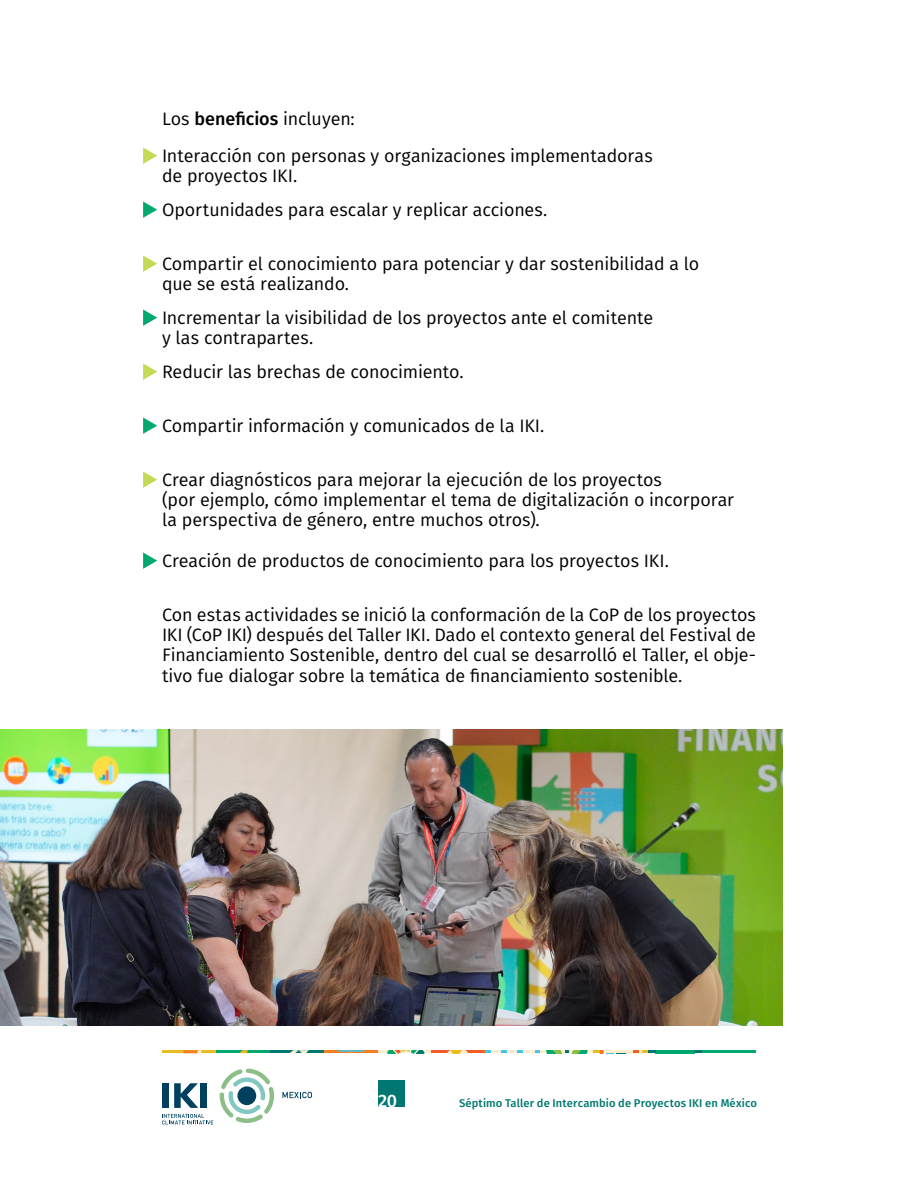
<style>
.page{position:relative;width:918px;height:1188px;background:#fff}
.page>*{position:absolute;margin:0;border:0;box-sizing:border-box;transform-origin:0 0}
.t1{font:18px/20.2px "Fira Sans";letter-spacing:-.005em;color:#000}
.t2{font:500 18px "Fira Sans";color:#fff}
.t3{font:500 11.25px "Fira Sans";letter-spacing:.01em;color:#007770}
.s1{font-weight:500}
</style>
<div class="page">
<div style="left:378px;top:1080px;width:27px;height:27px;background:#007770"></div>
<hr style="left:378px;top:1050px;width:54px;height:3px;background:#ffefce">
<svg style="left:387px;top:1050px;width:38px;height:3px"></svg>
<hr style="left:432px;top:1050px;width:54px;height:3px;background:#f15d24">
<svg style="left:447px;top:1050px;width:21px;height:3px"></svg>
<hr style="left:648px;top:1050px;width:54px;height:3px;background:#007770">
<svg style="left:655px;top:1050px;width:40px;height:3px"></svg>
<hr style="left:540px;top:1050px;width:54px;height:3px;background:#ffefce">
<svg style="left:546px;top:1050px;width:42px;height:3px"></svg>
<hr style="left:324px;top:1050px;width:54px;height:3px;background:#f57e20">
<svg style="left:337px;top:1050px;width:28px;height:3px"></svg>
<hr style="left:486px;top:1050px;width:54px;height:3px;background:#42c5e6">
<hr style="left:491px;top:1050px;width:44px;height:3px;background:#ffefce">
<svg style="left:502px;top:1050px;width:5px;height:3px"></svg>
<svg style="left:517px;top:1050px;width:6px;height:3px"></svg>
<hr style="left:270px;top:1050px;width:54px;height:3px;background:#007770">
<svg style="left:290px;top:1050px;width:19px;height:3px"></svg>
<hr style="left:216px;top:1050px;width:54px;height:3px;background:#01a86f">
<svg style="left:240px;top:1050px;width:8px;height:3px"></svg>
<hr style="left:162px;top:1050px;width:54px;height:3px;background:#e8bb20">
<svg style="left:183px;top:1050px;width:18px;height:3px"></svg>
<hr style="left:594px;top:1050px;width:54px;height:3px;background:#e8bb20">
<svg style="left:600px;top:1050px;width:42px;height:4px"></svg>
<hr style="left:702px;top:1050px;width:54px;height:3px;background:#01a86f">
<div style="left:162px;top:1083px;width:7px;height:25px;background:#00405f"></div>
<svg style="left:174px;top:1083px;width:24px;height:25px"></svg>
<div style="left:201px;top:1083px;width:6px;height:25px;background:#00405f"></div>
<svg style="left:162px;top:1114px;width:51px;height:10px"></svg>
<svg style="left:220px;top:1069px;width:54px;height:54px"></svg>
<svg style="left:282px;top:1092px;width:30px;height:6px"></svg>
<img style="left:0;top:729px;width:783px;height:297px">
<svg style="left:143px;top:147px;width:14px;height:17px"></svg>
<svg style="left:143px;top:201px;width:14px;height:17px"></svg>
<svg style="left:143px;top:255px;width:14px;height:17px"></svg>
<svg style="left:143px;top:309px;width:14px;height:17px"></svg>
<svg style="left:143px;top:363px;width:14px;height:17px"></svg>
<svg style="left:143px;top:417px;width:14px;height:17px"></svg>
<svg style="left:143px;top:471px;width:14px;height:17px"></svg>
<svg style="left:143px;top:552px;width:14px;height:17px"></svg>
<p class="t1" style="left:162px;top:100px;width:492px;line-height:37.2px">Los <span class="s1">beneficios</span> incluyen:<br>Interacción con personas y organizaciones implementadoras</p>
<p class="t1" style="left:162px;top:159px;width:387px;line-height:33.8px">de proyectos IKI.<br>Oportunidades para escalar y replicar acciones.</p>
<p class="t1" style="left:162px;top:253px;width:539px">Compartir el conocimiento para potenciar y dar sostenibilidad a lo que se está realizando.</p>
<p class="t1" style="left:162px;top:307px;width:493px">Incrementar la visibilidad de los proyectos ante el comitente y las contrapartes.</p>
<p class="t1" style="left:162px;top:361px;width:303px">Reducir las brechas de conocimiento.</p>
<p class="t1" style="left:162px;top:415px;width:384px">Compartir información y comunicados de la IKI.</p>
<p class="t1" style="left:162px;top:469px;width:574px">Crear diagnósticos para mejorar la ejecución de los proyectos<br>(por ejemplo, cómo implementar el tema de digitalización o incorporar la perspectiva de género, entre muchos otros).</p>
<p class="t1" style="left:162px;top:550px;width:508px">Creación de productos de conocimiento para los proyectos IKI.</p>
<p class="t1" style="left:162px;top:604px;width:596px;text-align:justify">Con estas actividades se inició la conformación de la CoP de los proyectos IKI (CoP IKI) después del Taller IKI. Dado el contexto general del Festival de Financiamiento Sostenible, dentro del cual se desarrolló el Taller, el obje&shy;tivo fue dialogar sobre la temática de financiamiento sostenible.</p>
<p class="t2" style="left:378px;top:1086px;width:21px">20</p>
<p class="t3" style="left:459px;top:1094px;width:300px">Séptimo Taller de Intercambio de Proyectos IKI en México</p>
</div>
